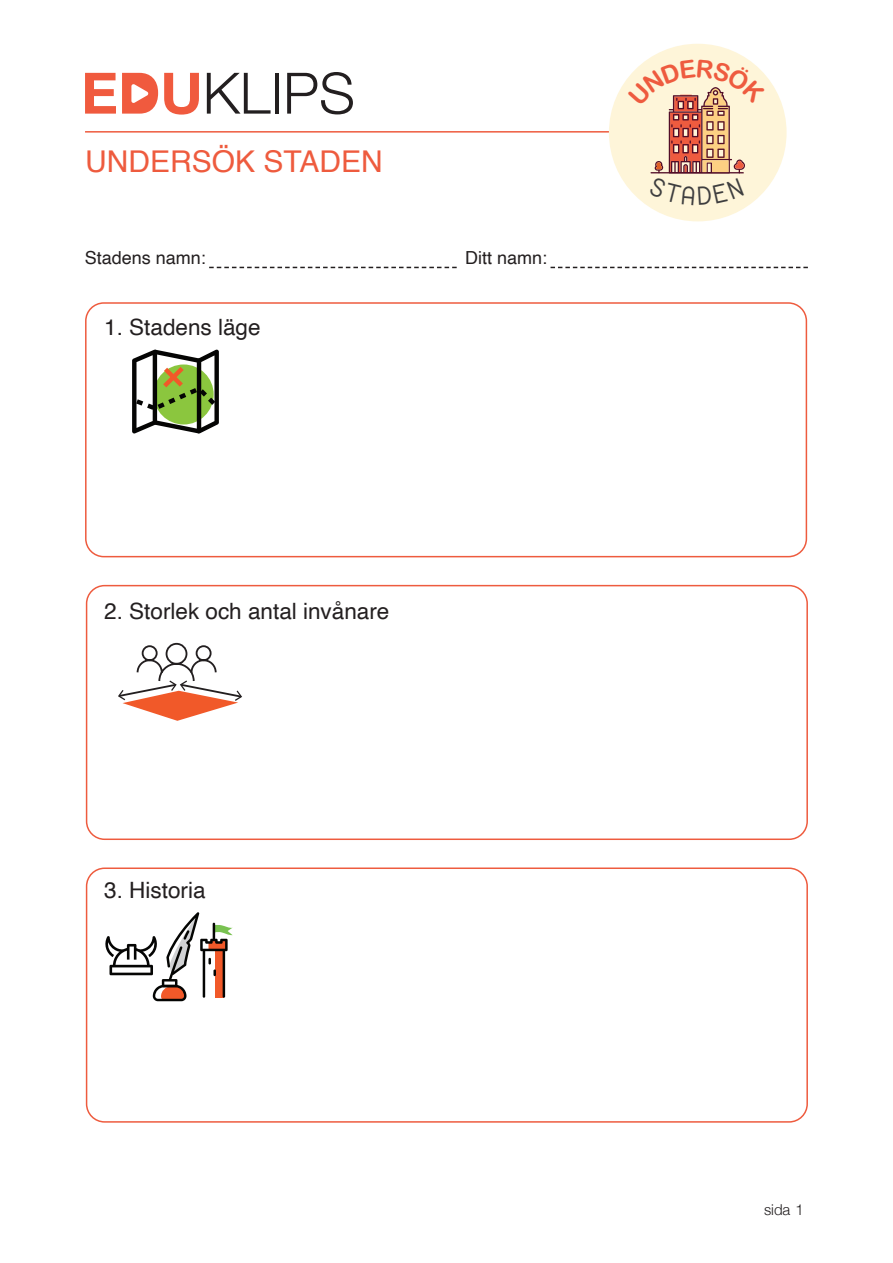
<style>
.page{position:relative;width:893px;height:1263px;background:#fff}
.page>*{position:absolute;margin:0;border:0;box-sizing:border-box;transform-origin:0 0}
.t1{font:30px "Helvetica";color:#ee5b3e}
.t2{font:22.5px "Helvetica";color:#231f20}
.t3{font:18px "Helvetica";color:#231f20}
.t4{font:300 15px "Helvetica Neue";color:#231f20}
</style>
<div class="page">
<div style="left:85px;top:302px;width:722px;height:255px;border:2px solid #ee5b3e;border-radius:18px"></div>
<svg style="left:85px;top:73px;width:31px;height:41px"></svg>
<svg style="left:164px;top:73px;width:35px;height:42px"></svg>
<svg style="left:207px;top:73px;width:64px;height:41px"></svg>
<hr style="left:275px;top:73px;width:4px;height:41px;background:#231f20">
<svg style="left:287px;top:72px;width:66px;height:42px"></svg>
<svg style="left:122px;top:73px;width:36px;height:41px"></svg>
<hr style="left:85px;top:131px;width:673px;height:2px;background:#ee5b3e">
<svg style="left:209px;top:267px;width:248px;height:1px"></svg>
<div style="left:86px;top:585px;width:722px;height:255px;border:2px solid #ee5b3e;border-radius:18px"></div>
<svg style="left:118px;top:643px;width:124px;height:78px"></svg>
<div style="left:86px;top:867px;width:722px;height:256px;border:2px solid #ee5b3e;border-radius:18px"></div>
<svg style="left:105px;top:912px;width:128px;height:89px"></svg>
<svg style="left:551px;top:267px;width:257px;height:1px"></svg>
<svg style="left:132px;top:350px;width:87px;height:83px"></svg>
<svg style="left:609px;top:44px;width:178px;height:177px"></svg>
<p class="t1" style="left:85px;top:138px;width:299px">UNDERSÖK STADEN</p>
<p class="t3" style="left:85px;top:244px;width:123px">Stadens namn:</p>
<p class="t2" style="left:104px;top:310px;width:158px">1. Stadens läge</p>
<p class="t3" style="left:465px;top:244px;width:84px">Ditt namn:</p>
<p class="t2" style="left:104px;top:594px;width:287px">2. Storlek och antal invånare</p>
<p class="t2" style="left:104px;top:873px;width:103px">3. Historia</p>
<p class="t4" style="left:764px;top:1197px;width:41px">sida 1</p>
</div>
